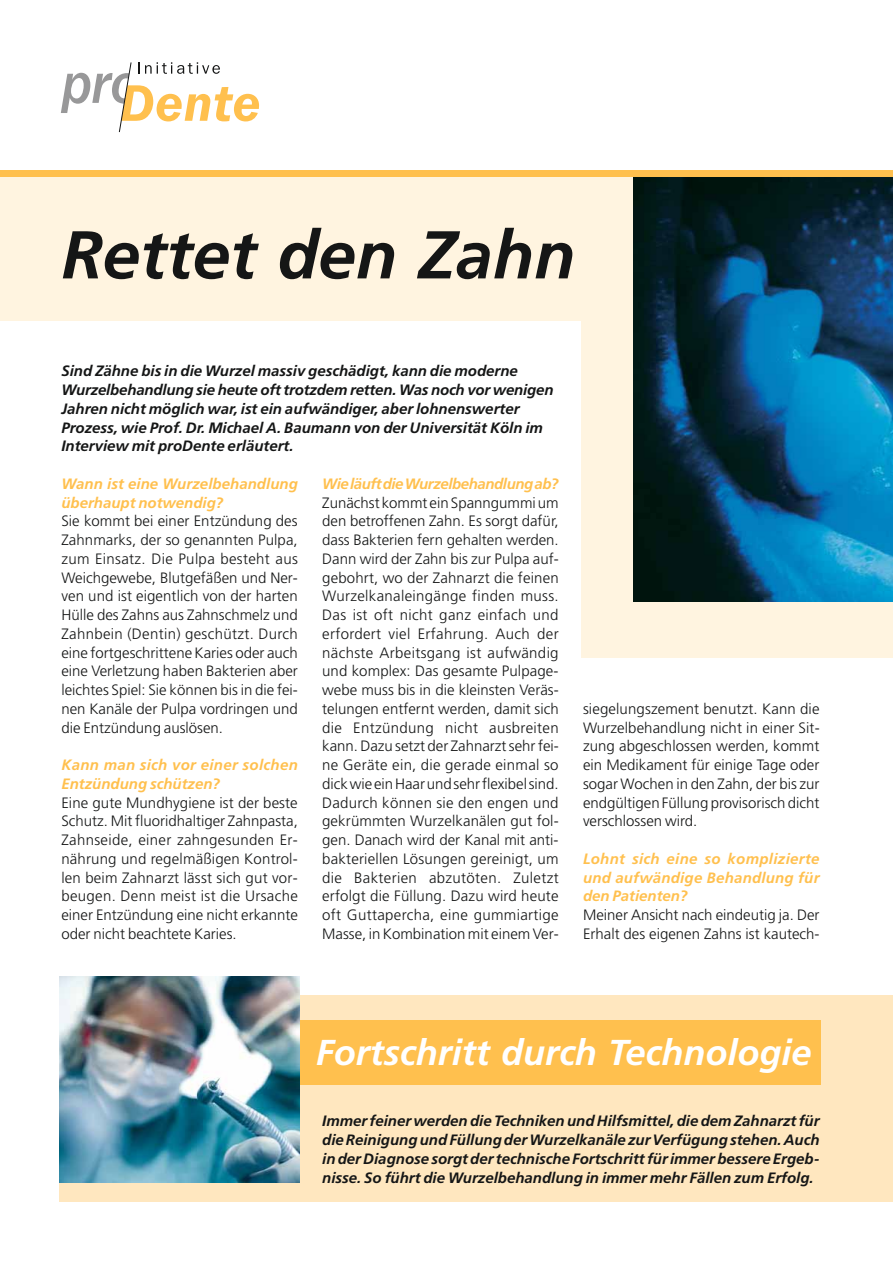
<style>
.page{position:relative;width:893px;height:1263px;background:#fff}
.page>*{position:absolute;margin:0;border:0;box-sizing:border-box;transform-origin:0 0}
.t1{font:italic 700 67.5px "Frutiger";color:#151616}
.t2{font:italic 700 36px "Frutiger";color:#fff}
.t3{font:300 15px/18.8px "Frutiger";color:#151616;text-align:justify}
.t4{font:italic 700 15px/18.8px "Frutiger";color:#151616;text-align:justify}
.t5{font:italic 700 15px/18.8px "Frutiger";letter-spacing:.005em;color:#ffc04e}
.t6{font:italic 700 15px "Frutiger";letter-spacing:-.03em;color:#ffc04e}
</style>
<div class="page">
<div style="left:0;top:170px;width:893px;height:150px;background:#fff4e0"></div>
<div style="left:581px;top:170px;width:312px;height:487px;background:#fff4e0"></div>
<img style="left:633px;top:177px;width:260px;height:424px">
<div style="left:60px;top:995px;width:833px;height:206px;background:#ffe7bf"></div>
<svg style="left:61px;top:62px;width:198px;height:71px"></svg>
<div style="left:0;top:170px;width:893px;height:7px;background:#ffc04e"></div>
<div style="left:243px;top:1020px;width:578px;height:65px;background:#ffc04e"></div>
<img style="left:60px;top:976px;width:239px;height:206px">
<h1 class="t1" style="left:61px;top:215px;width:515px">Rettet den Zahn</h1>
<p class="t4" style="left:61px;top:362px;width:494px;text-align:left">Sind Zähne bis in die Wurzel massiv geschädigt, kann die moderne Wurzelbehandlung sie heute oft trotzdem retten. Was noch vor wenigen Jahren nicht möglich war, ist ein aufwändiger, aber lohnenswerter Prozess, wie Prof. Dr. Michael A. Baumann von der Universität Köln im Interview mit proDente erläutert.</p>
<p class="t6" style="left:322px;top:475px;width:238px">Wie läuft die Wurzelbehandlung ab?</p>
<p class="t3" style="left:322px;top:493px;width:238px">Zunächst kommt ein Spanngummi um den betroffenen Zahn. Es sorgt dafür, dass Bakterien fern gehalten werden.<br>Dann wird der Zahn bis zur Pulpa auf&shy;gebohrt, wo der Zahnarzt die feinen Wurzelkanaleingänge finden muss.<br>Das ist oft nicht ganz einfach und erfordert viel Erfahrung. Auch der nächste Arbeitsgang ist aufwändig und komplex: Das gesamte Pulpage&shy;webe muss bis in die kleinsten Veräs&shy;telungen entfernt werden, damit sich die Entzündung nicht ausbreiten kann. Dazu setzt der Zahnarzt sehr fei&shy;ne Geräte ein, die gerade einmal so dick wie ein Haar und sehr flexibel sind.<br>Dadurch können sie den engen und gekrümmten Wurzelkanälen gut fol&shy;gen. Danach wird der Kanal mit anti&shy;bakteriellen Lösungen gereinigt, um die Bakterien abzutöten. Zuletzt erfolgt die Füllung. Dazu wird heute oft Guttapercha, eine gummiartige Masse, in Kombination mit einem Ver-</p>
<p class="t5" style="left:61px;top:474px;width:238px">Wann ist eine Wurzelbehandlung überhaupt notwendig?</p>
<p class="t3" style="left:61px;top:512px;width:238px">Sie kommt bei einer Entzündung des Zahnmarks, der so genannten Pulpa, zum Einsatz. Die Pulpa besteht aus Weichgewebe, Blutgefäßen und Ner&shy;ven und ist eigentlich von der harten Hülle des Zahns aus Zahnschmelz und Zahnbein (Dentin) geschützt. Durch eine fortgeschrittene Karies oder auch eine Verletzung haben Bakterien aber leichtes Spiel: Sie können bis in die fei&shy;nen Kanäle der Pulpa vordringen und die Entzündung auslösen.</p>
<p class="t5" style="left:61px;top:755px;width:238px">Kann man sich vor einer solchen<br>Entzündung schützen?</p>
<p class="t3" style="left:61px;top:793px;width:238px">Eine gute Mundhygiene ist der beste Schutz. Mit fluoridhaltiger Zahnpasta, Zahnseide, einer zahngesunden Er&shy;nährung und regelmäßigen Kontrol&shy;len beim Zahnarzt lässt sich gut vor&shy;beugen. Denn meist ist die Ursache einer Entzündung eine nicht erkannte oder nicht beachtete Karies.</p>
<p class="t3" style="left:583px;top:699px;width:238px">siegelungszement benutzt. Kann die Wurzelbehandlung nicht in einer Sit&shy;zung abgeschlossen werden, kommt ein Medikament für einige Tage oder sogar Wochen in den Zahn, der bis zur endgültigen Füllung provisorisch dicht verschlossen wird.</p>
<p class="t5" style="left:583px;top:849px;width:238px;text-align:justify">Lohnt sich eine so komplizierte und aufwändige Behandlung für den Patienten?</p>
<p class="t3" style="left:583px;top:906px;width:238px">Meiner Ansicht nach eindeutig ja. Der<br>Erhalt des eigenen Zahns ist kautech-</p>
<h2 class="t2" style="left:316px;top:1031px;width:497px">Fortschritt durch Technologie</h2>
<p class="t4" style="left:322px;top:1112px;width:499px">Immer feiner werden die Techniken und Hilfsmittel, die dem Zahnarzt für die Reinigung und Füllung der Wurzelkanäle zur Verfügung stehen. Auch in der Diagnose sorgt der technische Fortschritt für immer bessere Ergeb&shy;nisse. So führt die Wurzelbehandlung in immer mehr Fällen zum Erfolg.</p>
</div>
